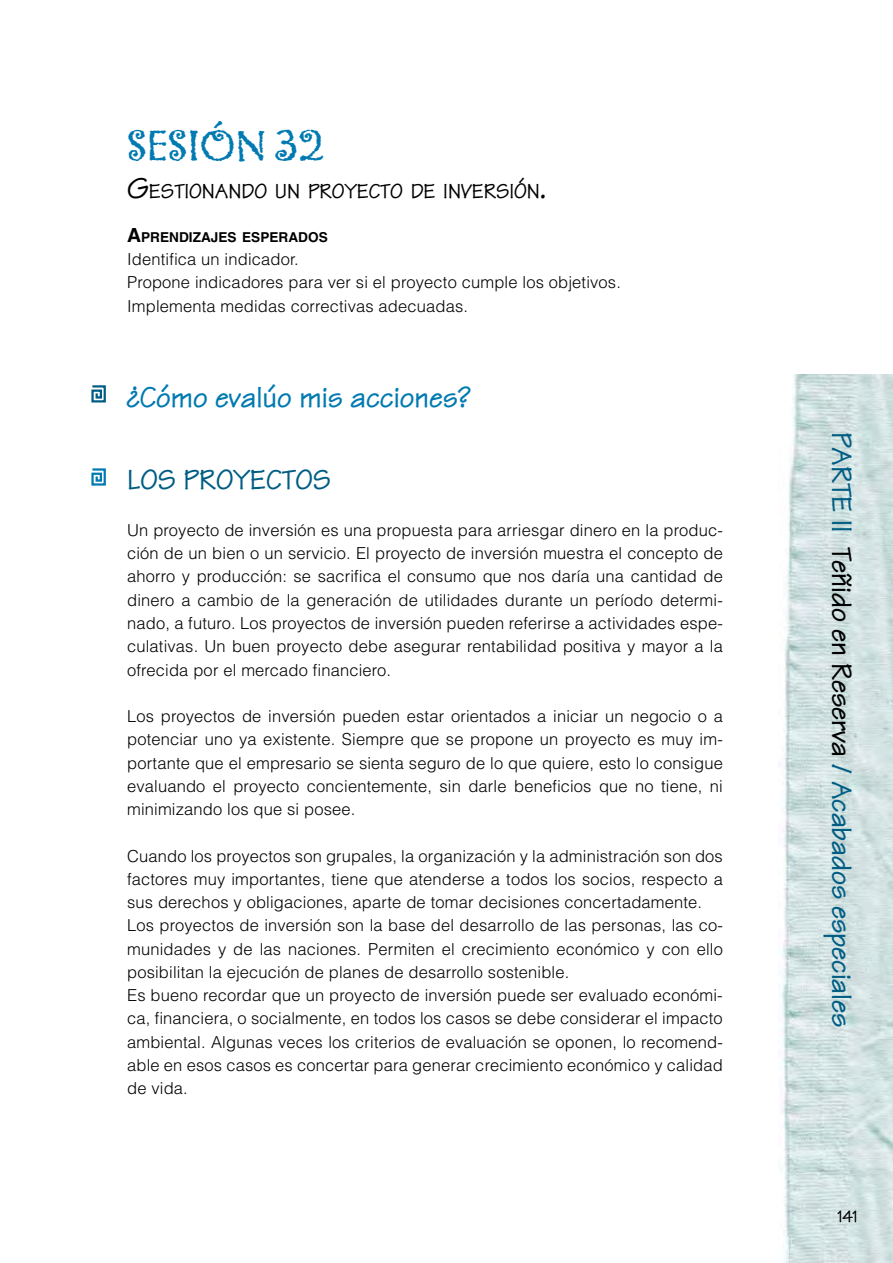
<style>
.page{position:relative;width:893px;height:1263px;background:#fff}
.page>*{position:absolute;margin:0;border:0;box-sizing:border-box;transform-origin:0 0}
.t1{font:45px "Greymantle MVB";color:#007ab1}
.t2{font:700 31.5px "Techno";color:#007ab1}
.t3{font:700 30px "Techno";color:#005d84}
.t4{font:700 22.05px "Techno";color:#000}
.t5{font:700 18px "Techno";color:#000}
.t6{font:300 16.5px/23.2px "Helvetica";letter-spacing:.01em;color:#000}
.t7{font:700 13.65px "Helvetica";color:#000}
.s1{font-size:31.5px}
.s2{font-size:19.5px}
.s3{color:#000}
</style>
<div class="page">
<svg style="left:91px;top:385px;width:15px;height:18px"></svg>
<svg style="left:91px;top:468px;width:15px;height:18px"></svg>
<img style="left:778px;top:374px;width:115px;height:889px">
<h1 class="t1" style="left:127px;top:120px;width:44px">SESIÓN</h1>
<h1 class="t1" style="left:274px;top:120px;width:51px">32</h1>
<h3 class="t4" style="left:127px;top:177px;width:421px"><span class="s1">G</span>ESTIONANDO UN PROYECTO DE INVERSIÓN<span class="s1">.</span></h3>
<p class="t7" style="left:127px;top:229px;width:202px"><span class="s2">A</span>PRENDIZAJES ESPERADOS</p>
<p class="t6" style="left:127px;top:248px;width:495px">Identifica un indicador.<br>Propone indicadores para ver si el proyecto cumple los objetivos.<br>Implementa medidas correctivas adecuadas.</p>
<h2 class="t2" style="left:127px;top:378px;width:345px">¿Cómo evalúo mis acciones?</h2>
<h3 class="t3" style="left:127px;top:462px;width:74px">Los proyectos</h3>
<p class="t6" style="left:127px;top:518px;width:597px;text-align:justify">Un proyecto de inversión es una propuesta para arriesgar dinero en la produc&shy;ción de un bien o un servicio. El proyecto de inversión muestra el concepto de ahorro y producción: se sacrifica el consumo que nos daría una cantidad de dinero a cambio de la generación de utilidades durante un período determi&shy;nado, a futuro. Los proyectos de inversión pueden referirse a actividades espe&shy;culativas. Un buen proyecto debe asegurar rentabilidad positiva y mayor a la ofrecida por el mercado financiero.</p>
<p class="t6" style="left:127px;top:704px;width:597px;text-align:justify">Los proyectos de inversión pueden estar orientados a iniciar un negocio o a potenciar uno ya existente. Siempre que se propone un proyecto es muy im&shy;portante que el empresario se sienta seguro de lo que quiere, esto lo consigue evaluando el proyecto concientemente, sin darle beneficios que no tiene, ni minimizando los que si posee.</p>
<p class="t6" style="left:127px;top:844px;width:597px">Cuando los proyectos son grupales, la organización y la administración son dos factores muy importantes, tiene que atenderse a todos los socios, respecto a sus derechos y obligaciones, aparte de tomar decisiones concertadamente.<br>Los proyectos de inversión son la base del desarrollo de las personas, las co&shy;munidades y de las naciones. Permiten el crecimiento económico y con ello posibilitan la ejecución de planes de desarrollo sostenible.<br>Es bueno recordar que un proyecto de inversión puede ser evaluado económi&shy;ca, financiera, o socialmente, en todos los casos se debe considerar el impacto ambiental. Algunas veces los criterios de evaluación se oponen, lo recomend&shy;able en esos casos es concertar para generar crecimiento económico y calidad de vida.</p>
<h3 class="t3" style="left:860px;top:432px;width:597px;rotate:90deg">PARTE lI <span class="s3">Teñido en Reserva</span> / Acabados especiales</h3>
<p class="t5" style="left:837px;top:1205px;width:22px">141</p>
</div>
